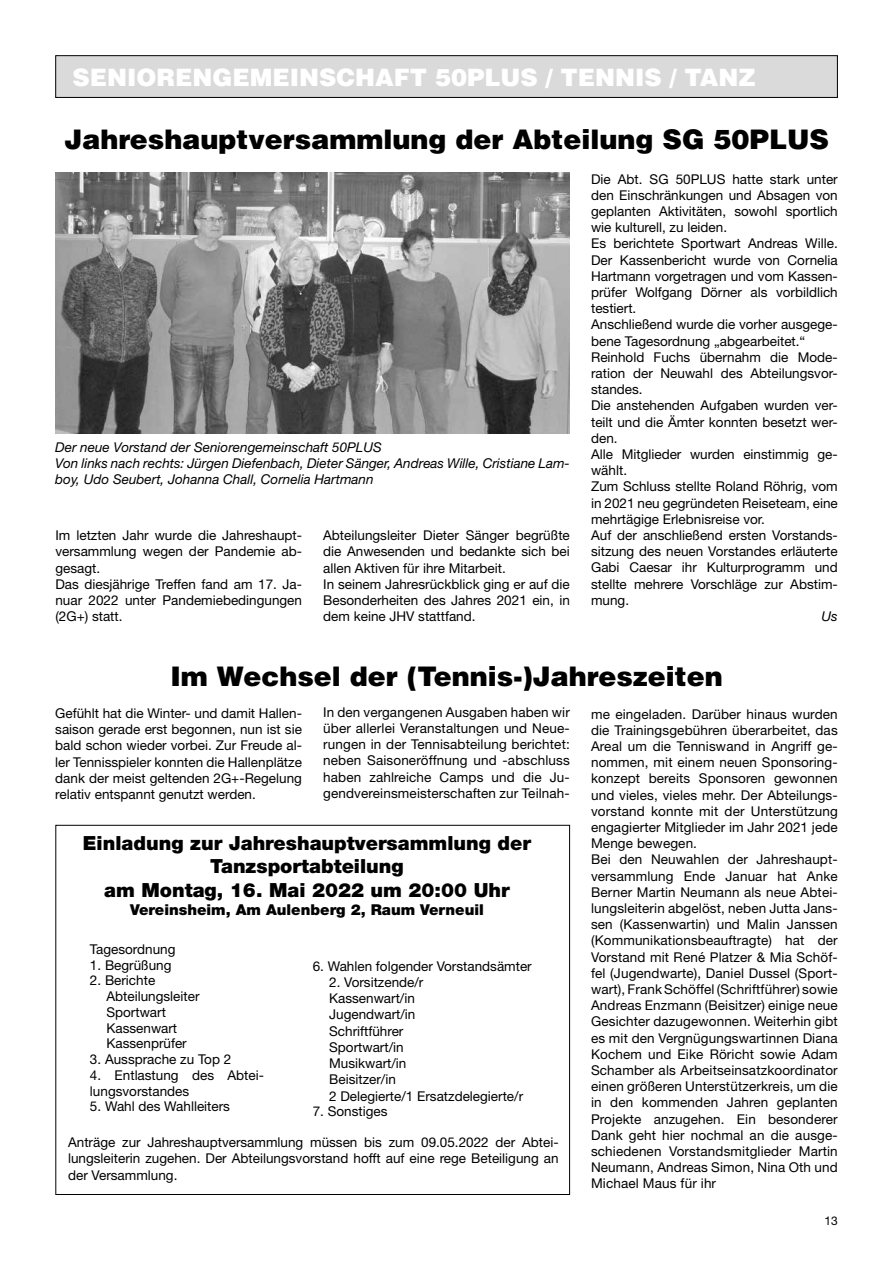
<style>
.page{position:relative;width:893px;height:1263px;background:#fff}
.page>*{position:absolute;margin:0;border:0;box-sizing:border-box;transform-origin:0 0}
.t1{font:900 27px "Helvetica";color:#000}
.t2{font:900 24px "Helvetica";color:#fff}
.t3{font:900 19.5px/23.4px "Helvetica Neue";color:#000;text-align:center}
.t4{font:900 15px "Helvetica Neue";color:#000}
.t5{font:13.5px/16.2px "Helvetica Neue";color:#000}
.t6{font:italic 13.5px/16.2px "Helvetica Neue";color:#000}
.t7{font:12px "Helvetica Neue";color:#000}
</style>
<div class="page">
<div style="left:56px;top:56px;width:781px;height:41px;background:#dadada"></div>
<div style="left:55px;top:55px;width:783px;height:43px;border:1px solid #000"></div>
<img style="left:55px;top:173px;width:515px;height:260px">
<h2 class="t2" style="left:72px;top:62px;width:685px">SENIORENGEMEINSCHAFT 50PLUS / TENNIS / TANZ</h2>
<h1 class="t1" style="left:64px;top:122px;width:766px">Jahreshauptversammlung der Abteilung SG 50PLUS</h1>
<p class="t6" style="left:55px;top:438px;width:516px">Der neue Vorstand der Seniorengemeinschaft 50PLUS<br>Von links nach rechts: Jürgen Diefenbach, Dieter Sänger, Andreas Wille, Cristiane Lam&shy;boy, Udo Seubert, Johanna Chall, Cornelia Hartmann</p>
<p class="t5" style="left:55px;top:527px;width:248px">Im letzten Jahr wurde die Jahreshaupt&shy;versammlung wegen der Pandemie ab&shy;gesagt.<br>Das diesjährige Treffen fand am 17. Ja&shy;nuar 2022 unter Pandemiebedingungen (2G+) statt.</p>
<p class="t5" style="left:323px;top:527px;width:248px">Abteilungsleiter Dieter Sänger begrüßte die Anwesenden und bedankte sich bei allen Aktiven für ihre Mitarbeit.<br>In seinem Jahresrückblick ging er auf die Besonderheiten des Jahres 2021 ein, in dem keine JHV stattfand.</p>
<p class="t5" style="left:591px;top:170px;width:248px">Die Abt. SG 50PLUS hatte stark unter den Einschränkungen und Absagen von geplanten Aktivitäten, sowohl sportlich wie kulturell, zu leiden.<br>Es berichtete Sportwart Andreas Wille.<br>Der Kassenbericht wurde von Cornelia<br>Hartmann vorgetragen und vom Kassen&shy;prüfer Wolfgang Dörner als vorbildlich testiert.<br>Anschließend wurde die vorher ausgege&shy;bene Tagesordnung „abgearbeitet.“<br>Reinhold Fuchs übernahm die Mode&shy;ration der Neuwahl des Abteilungsvor&shy;standes.<br>Die anstehenden Aufgaben wurden ver&shy;teilt und die Ämter konnten besetzt wer&shy;den.<br>Alle Mitglieder wurden einstimmig ge&shy;wählt.<br>Zum Schluss stellte Roland Röhrig, vom in 2021 neu gegründeten Reiseteam, eine mehrtägige Erlebnisreise vor.<br>Auf der anschließend ersten Vorstands&shy;sitzung des neuen Vorstandes erläuterte<br>Gabi Caesar ihr Kulturprogramm und stellte mehrere Vorschläge zur Abstim&shy;mung.</p>
<p class="t6" style="left:821px;top:608px;width:18px">Us</p>
<h1 class="t1" style="left:170px;top:658px;width:554px">Im Wechsel der (Tennis-)Jahreszeiten</h1>
<p class="t5" style="left:323px;top:704px;width:248px;text-align:justify">In den vergangenen Ausgaben haben wir über allerlei Veranstaltungen und Neue&shy;rungen in der Tennisabteilung berichtet: neben Saisoneröffnung und -abschluss haben zahlreiche Camps und die Ju&shy;gendvereinsmeisterschaften zur Teilnah-</p>
<p class="t5" style="left:591px;top:705px;width:248px">me eingeladen. Darüber hinaus wurden die Trainingsgebühren überarbeitet, das Areal um die Tenniswand in Angriff ge&shy;nommen, mit einem neuen Sponsoring&shy;konzept bereits Sponsoren gewonnen und vieles, vieles mehr. Der Abteilungs&shy;vorstand konnte mit der Unterstützung engagierter Mitglieder im Jahr 2021 jede Menge bewegen.<br>Bei den Neuwahlen der Jahreshaupt&shy;versammlung Ende Januar hat Anke Berner Martin Neumann als neue Abtei&shy;lungsleiterin abgelöst, neben Jutta Jans&shy;sen (Kassenwartin) und Malin Janssen (Kommunikationsbeauftragte) hat der Vorstand mit René Platzer &amp; Mia Schöf&shy;fel (Jugendwarte), Daniel Dussel (Sport&shy;wart), Frank Schöffel (Schriftführer) sowie Andreas Enzmann (Beisitzer) einige neue Gesichter dazugewonnen. Weiterhin gibt es mit den Vergnügungswartinnen Diana Kochem und Eike Röricht sowie Adam Schamber als Arbeitseinsatzkoordinator einen größeren Unterstützerkreis, um die in den kommenden Jahren geplanten Projekte anzugehen. Ein besonderer Dank geht hier nochmal an die ausge&shy;schiedenen Vorstandsmitglieder Martin Neumann, Andreas Simon, Nina Oth und Michael Maus für ihr</p>
<p class="t5" style="left:55px;top:705px;width:248px;text-align:justify">Gefühlt hat die Winter- und damit Hallen&shy;saison gerade erst begonnen, nun ist sie bald schon wieder vorbei. Zur Freude al&shy;ler Tennisspieler konnten die Hallenplätze dank der meist geltenden 2G+-Regelung relativ entspannt genutzt werden.</p>
<h3 class="t3" style="left:83px;top:831px;width:450px">Einladung zur Jahreshauptversammlung der<br>Tanzsportabteilung<br>am Montag, 16. Mai 2022 um 20:00 Uhr</h3>
<p class="t4" style="left:130px;top:900px;width:355px">Vereinsheim, Am Aulenberg 2, Raum Verneuil</p>
<p class="t5" style="left:90px;top:941px;width:87px">Tagesordnung</p>
<p class="t5" style="left:90px;top:956px;width:83px">1. Begrüßung</p>
<p class="t5" style="left:106px;top:972px;width:95px;line-height:15.8px;text-indent:-16px">2. Berichte<br>Abteilungsleiter<br>Sportwart<br>Kassenwart<br>Kassenprüfer</p>
<p class="t5" style="left:90px;top:1051px;width:143px">3. Aussprache zu Top 2</p>
<p class="t5" style="left:90px;top:1067px;width:176px;line-height:15.8px">4. Entlastung des Abtei&shy;lungsvorstandes</p>
<p class="t5" style="left:90px;top:1098px;width:142px">5. Wahl des Wahlleiters</p>
<p class="t5" style="left:68px;top:1134px;width:492px;text-align:justify">Anträge zur Jahreshauptversammlung müssen bis zum 09.05.2022 der Abtei&shy;lungsleiterin zugehen. Der Abteilungsvorstand hofft auf eine rege Beteiligung an der Versammlung.</p>
<p class="t5" style="left:313px;top:958px;width:221px">6. Wahlen folgender Vorstandsämter</p>
<p class="t5" style="left:329px;top:974px;width:195px">2. Vorsitzende/r<br>Kassenwart/in<br>Jugendwart/in<br>Schriftführer<br>Sportwart/in<br>Musikwart/in<br>Beisitzer/in<br>2 Delegierte/1 Ersatzdelegierte/r</p>
<p class="t5" style="left:313px;top:1103px;width:76px">7. Sonstiges</p>
<p class="t7" style="left:824px;top:1214px;width:15px">13</p>
</div>
